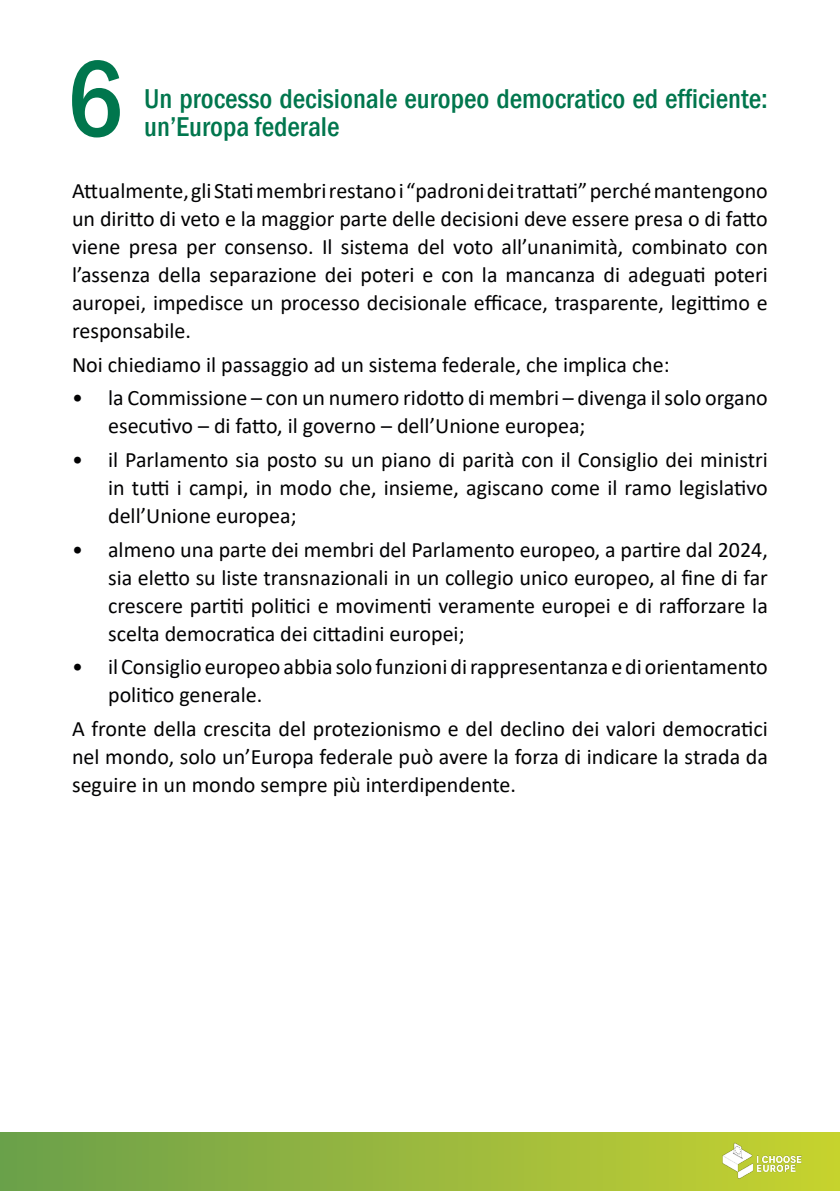
<style>
.page{position:relative;width:840px;height:1191px;background:#fff}
.page>*{position:absolute;margin:0;border:0;box-sizing:border-box;transform-origin:0 0}
.t1{font:500 condensed 112px "Franklin Gothic";color:#00764d}
.t2{font:500 condensed 28px/28px "Franklin Gothic";color:#00764d}
.t3{font:22px/28px "Calibri";color:#020203;text-align:justify}
</style>
<div class="page">
<div style="left:0;top:1132px;width:839px;height:59px;background:linear-gradient(to right,#6ba04c,#c8d230)"></div>
<img style="left:714px;top:1135px;width:94px;height:51px">
<h1 class="t1" style="left:66px;top:25px;width:59px">6</h1>
<p class="t2" style="left:144px;top:85px;width:624px">Un processo decisionale europeo democratico ed efficiente: un’Europa federale</p>
<p class="t3" style="left:72px;top:176px;width:697px">Attualmente, gli Stati membri restano i “padroni dei trattati” perché mantengono un diritto di veto e la maggior parte delle decisioni deve essere presa o di fatto viene presa per consenso. Il sistema del voto all’unanimità, combinato con l’assenza della separazione dei poteri e con la mancanza di adeguati poteri auropei, impedisce un processo decisionale efficace, trasparente, legittimo e responsabile.</p>
<p class="t3" style="left:72px;top:350px;width:598px">Noi chiediamo il passaggio ad un sistema federale, che implica che:</p>
<p class="t3" style="left:108px;top:383px;width:661px;text-indent:-36px">• la Commissione – con un numero ridotto di membri – divenga il solo organo esecutivo – di fatto, il governo – dell’Unione europea;</p>
<p class="t3" style="left:108px;top:445px;width:661px;text-indent:-36px">• il Parlamento sia posto su un piano di parità con il Consiglio dei ministri in tutti i campi, in modo che, insieme, agiscano come il ramo legislativo dell’Unione europea;</p>
<p class="t3" style="left:108px;top:535px;width:661px;text-indent:-36px">• almeno una parte dei membri del Parlamento europeo, a partire dal 2024, sia eletto su liste transnazionali in un collegio unico europeo, al fine di far crescere partiti politici e movimenti veramente europei e di rafforzare la scelta democratica dei cittadini europei;</p>
<p class="t3" style="left:108px;top:652px;width:661px;text-indent:-36px">• il Consiglio europeo abbia solo funzioni di rappresentanza e di orientamento politico generale.</p>
<p class="t3" style="left:72px;top:714px;width:697px">A fronte della crescita del protezionismo e del declino dei valori democratici nel mondo, solo un’Europa federale può avere la forza di indicare la strada da seguire in un mondo sempre più interdipendente.</p>
</div>
